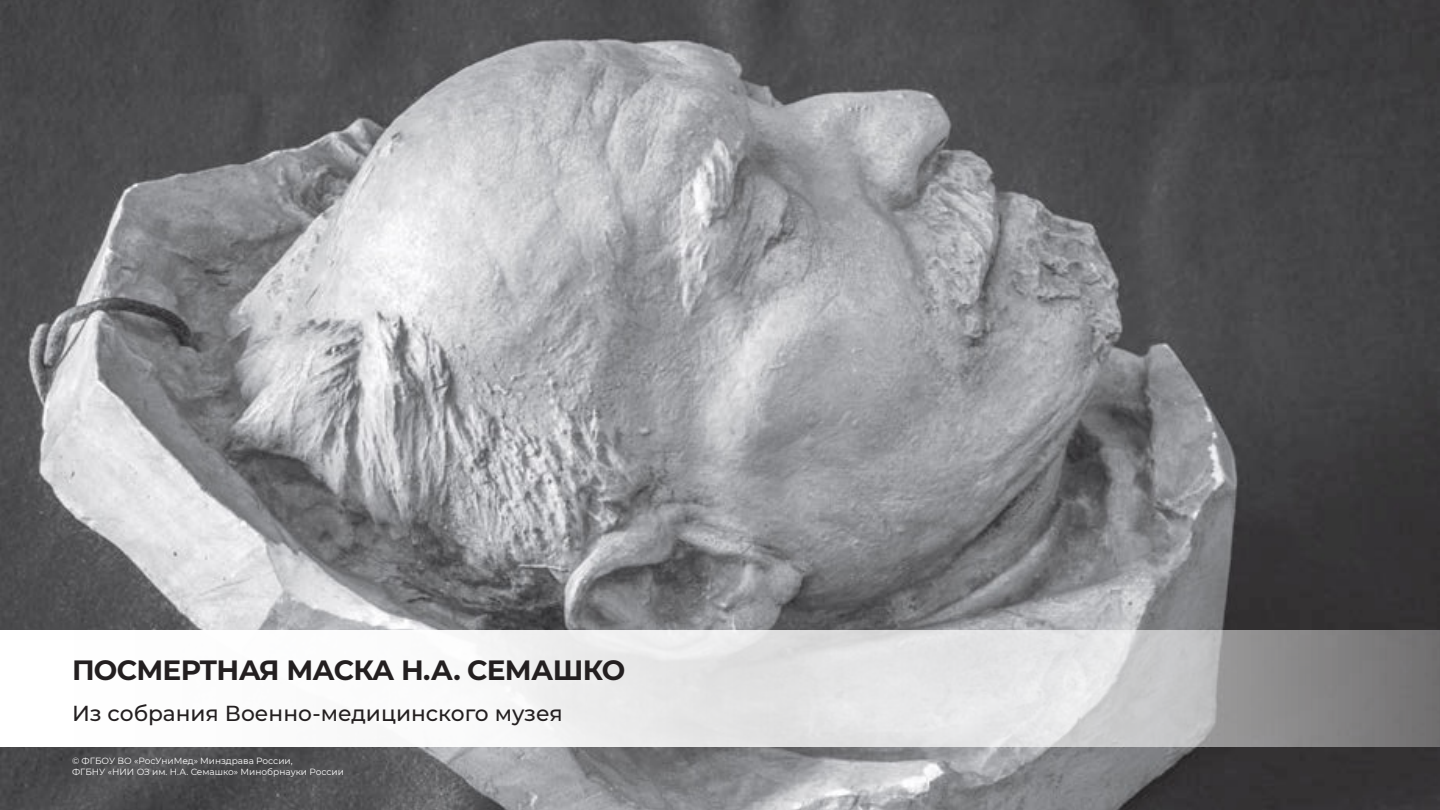
<style>
.page{position:relative;width:1440px;height:810px;background:#fff}
.page>*{position:absolute;margin:0;border:0;box-sizing:border-box;transform-origin:0 0}
.t1{font:700 27.97px "Montserrat";letter-spacing:-.025em;color:#231f20}
.t2{font:500 21.75px "Montserrat";color:#231f20}
.t3{font:9px "Montserrat";color:#fff}
</style>
<div class="page">
<img style="left:0;top:0;width:1440px;height:810px">
<svg style="left:0;top:630px;width:1440px;height:116px"></svg>
<p class="t1" style="left:72px;top:650px;width:555px">ПОСМЕРТНАЯ МАСКА Н.А. СЕМАШКО</p>
<p class="t2" style="left:72px;top:698px;width:492px">Из собрания Военно-медицинского музея</p>
<p class="t3" style="left:72px;top:755px;width:222px">© ФГБОУ ВО «РосУниМед» Минздрава России,</p>
<p class="t3" style="left:72px;top:766px;width:273px">ФГБНУ «НИИ ОЗ им. Н.А. Семашко» Минобрнауки России</p>
</div>
